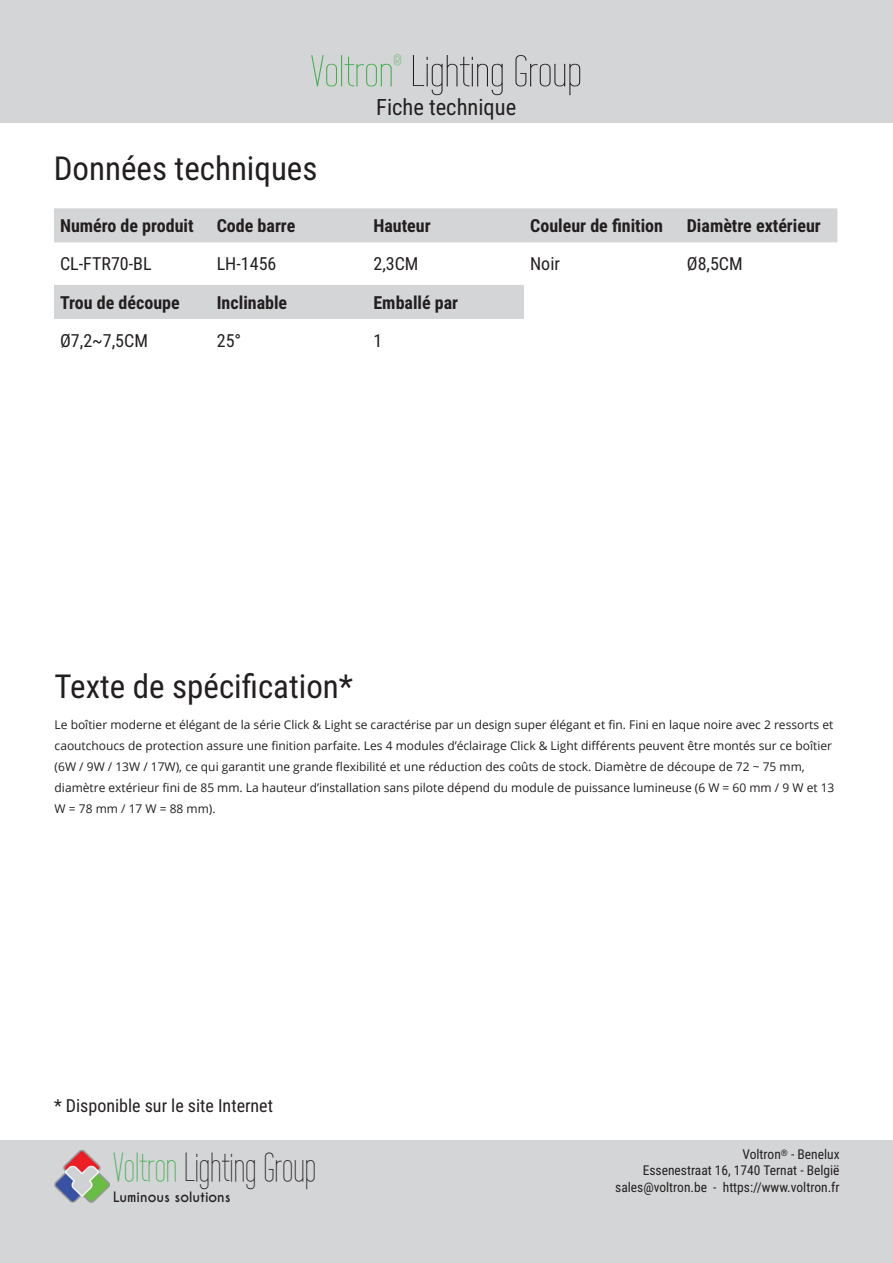
<style>
.page{position:relative;width:893px;height:1263px;background:#fff}
.page>*{position:absolute;margin:0;border:0;box-sizing:border-box;transform-origin:0 0}
.t1{font:43.5px "Wire One";color:#231f20;scale:1.2 1}
.t2{font:40.5px "Wire One";color:#231f20}
.t3{font:33px "Roboto Condensed";color:#231f20}
.t4{font:22.5px "Roboto Condensed";color:#231f20}
.t5{font:700 18px "Roboto Condensed";color:#231f20}
.t6{font:18px "Roboto Condensed";color:#231f20}
.t7{font:15px "Wire One";color:#40ae49;scale:1.2 1}
.t8{font:13.5px/16.5px "Roboto Condensed";color:#231f20;text-align:right}
.t9{font:700 13.5px "Caviar Dreams";color:#231f20}
.t10{font:12px/21px "Open Sans";color:#231f20}
.s1{color:#40ae49}
</style>
<div class="page">
<div style="left:0;top:1141px;width:893px;height:122px;background:#d4d5d7"></div>
<img style="left:55px;top:1150px;width:54px;height:53px">
<div style="left:0;top:0;width:893px;height:122px;background:#d4d5d7"></div>
<div style="left:54px;top:208px;width:783px;height:34px;background:#d4d5d7"></div>
<div style="left:54px;top:285px;width:470px;height:34px;background:#d4d5d7"></div>
<p class="t7" style="left:394px;top:52px;width:8px">®</p>
<h3 class="t4" style="left:376px;top:91px;width:142px">Fiche technique</h3>
<h1 class="t1" style="left:311px;top:47px;width:228px"><span class="s1">Voltron</span> Lighting Group</h1>
<h3 class="t3" style="left:54px;top:145px;width:265px">Données techniques</h3>
<h3 class="t5" style="left:60px;top:213px;width:135px">Numéro de produit</h3>
<h3 class="t5" style="left:217px;top:213px;width:80px">Code barre</h3>
<h3 class="t5" style="left:373px;top:213px;width:59px">Hauteur</h3>
<h3 class="t5" style="left:530px;top:213px;width:135px">Couleur de finition</h3>
<h3 class="t5" style="left:687px;top:213px;width:136px">Diamètre extérieur</h3>
<h3 class="t6" style="left:60px;top:251px;width:93px">CL-FTR70-BL</h3>
<h3 class="t6" style="left:217px;top:251px;width:61px">LH-1456</h3>
<h3 class="t6" style="left:373px;top:251px;width:47px">2,3CM</h3>
<h3 class="t6" style="left:530px;top:251px;width:31px">Noir</h3>
<h3 class="t6" style="left:687px;top:251px;width:57px">Ø8,5CM</h3>
<h3 class="t5" style="left:60px;top:290px;width:121px">Trou de découpe</h3>
<h3 class="t5" style="left:217px;top:290px;width:72px">Inclinable</h3>
<h3 class="t5" style="left:373px;top:290px;width:86px">Emballé par</h3>
<h3 class="t6" style="left:60px;top:328px;width:89px">Ø7,2~7,5CM</h3>
<h3 class="t6" style="left:217px;top:328px;width:26px">25°</h3>
<h3 class="t6" style="left:373px;top:328px;width:10px">1</h3>
<h3 class="t3" style="left:55px;top:663px;width:300px">Texte de spécification*</h3>
<p class="t10" style="left:55px;top:714px;width:781px">Le boîtier moderne et élégant de la série Click &amp; Light se caractérise par un design super élégant et fin. Fini en laque noire avec 2 ressorts et caoutchoucs de protection assure une finition parfaite. Les 4 modules d’éclairage Click &amp; Light différents peuvent être montés sur ce boîtier (6W / 9W / 13W / 17W), ce qui garantit une grande flexibilité et une réduction des coûts de stock. Diamètre de découpe de 72 ~ 75 mm, diamètre extérieur fini de 85 mm. La hauteur d’installation sans pilote dépend du module de puissance lumineuse (6 W = 60 mm / 9 W et 13<br>W = 78 mm / 17 W = 88 mm).</p>
<h3 class="t6" style="left:54px;top:1093px;width:220px">* Disponible sur le site Internet</h3>
<h2 class="t2" style="left:113px;top:1145px;width:204px"><span class="s1">Voltron</span> Lighting Group</h2>
<p class="t9" style="left:113px;top:1189px;width:119px">Luminous solutions</p>
<p class="t8" style="left:615px;top:1145px;width:226px">Voltron<sup>®</sup> - Benelux<br>Essenestraat 16, 1740 Ternat - België sales@voltron.be - https://www.voltron.fr</p>
</div>
